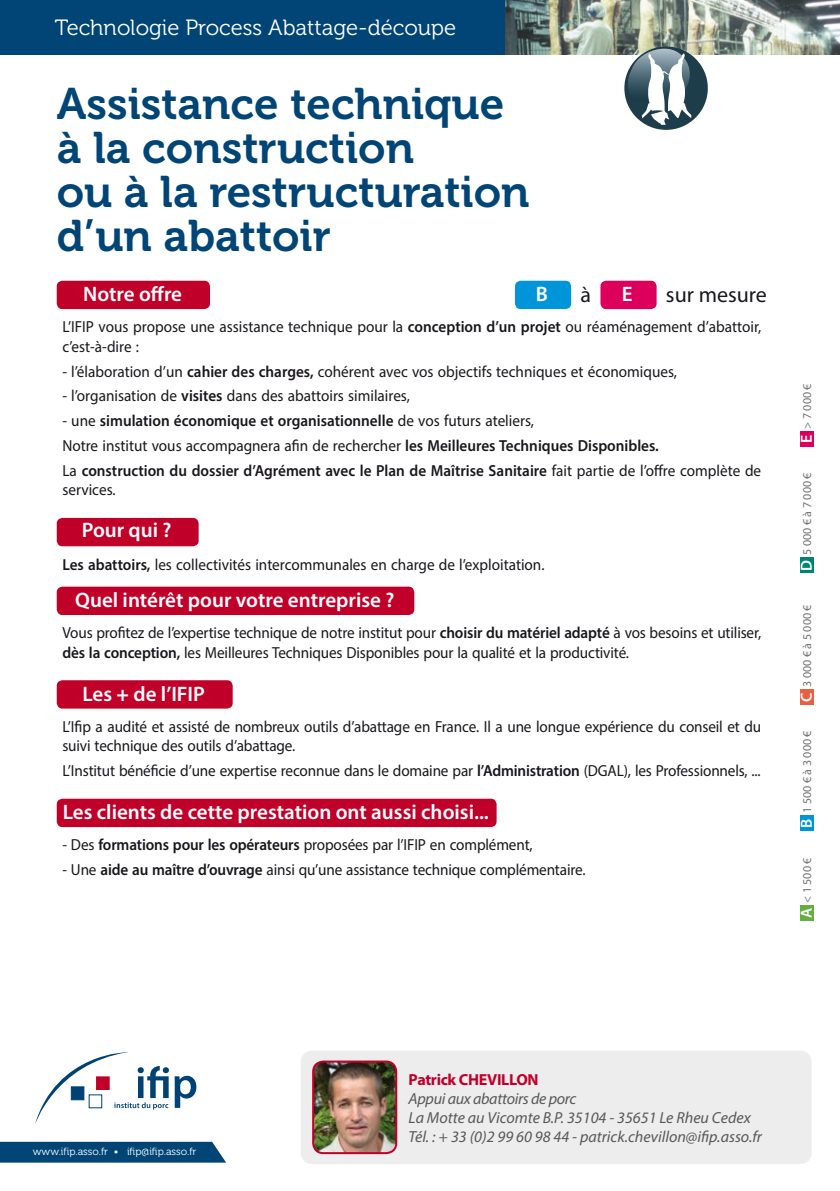
<style>
.page{position:relative;width:840px;height:1191px;background:#fff}
.page>*{position:absolute;margin:0;border:0;box-sizing:border-box;transform-origin:0 0}
.t1{font:44px/44px "Museo 700";color:#004575}
.t2{font:22px "Museo 300";color:#fff}
.t3{font:22px "Myriad Pro";color:#1a171c}
.t4{font:600 21px "Myriad Pro";color:#fff}
.t5{font:16px/19.2px "Myriad Pro";letter-spacing:-.01em;color:#1a171c;scale:.95 1}
.t6{font:600 16px/24.8px "Myriad Pro";color:#1a171c;scale:.95 1}
.t7{font:italic 16px/19.2px "Myriad Pro";color:#58585a}
.t8{font:700 16px "Myriad Pro";letter-spacing:-.02em;color:#c1002a}
.t9{font:12px "Myriad Pro";color:#707173}
.t10{font:10.4px "Museo 300";color:#fff}
.s1{font-weight:600}
.s2{font-weight:400}
.s3{font-weight:700}
.s4{font-weight:600;font-size:16px;color:#fff}
</style>
<div class="page">
<div style="left:0;top:0;width:839px;height:55px;background:#004575"></div>
<svg style="left:0;top:1141px;width:226px;height:21px;background:#11517e"></svg>
<svg style="left:35px;top:1052px;width:161px;height:72px"></svg>
<div style="left:799px;top:905px;width:13px;height:15px;background:#62af41"></div>
<div style="left:799px;top:815px;width:13px;height:15px;background:#0095d8"></div>
<div style="left:799px;top:689px;width:13px;height:15px;background:#e95f40"></div>
<div style="left:799px;top:557px;width:13px;height:15px;background:#008572"></div>
<div style="left:799px;top:431px;width:13px;height:15px;background:#dc005c"></div>
<div style="left:300px;top:1050px;width:511px;height:114px;background:#ededee;border-radius:11px"></div>
<img style="left:314px;top:1062px;width:82px;height:91px">
<div style="left:312px;top:1060px;width:85px;height:94px;border:2px solid #c1002a;border-radius:10px"></div>
<img style="left:505px;top:0;width:334px;height:55px">
<div style="left:624px;top:46px;width:83px;height:84px;background:#1e3d4a;border-radius:50%"></div>
<svg style="left:622px;top:49px;width:71px;height:76px"></svg>
<div style="left:57px;top:281px;width:153px;height:28px;background:#c1002a;border-radius:6px"></div>
<div style="left:514px;top:281px;width:57px;height:28px;background:#0095d8;border-radius:6px"></div>
<div style="left:600px;top:281px;width:56px;height:28px;background:#dc005c;border-radius:6px"></div>
<div style="left:57px;top:518px;width:141px;height:28px;background:#c1002a;border-radius:6px"></div>
<div style="left:57px;top:586px;width:357px;height:29px;background:#c1002a;border-radius:6px"></div>
<div style="left:57px;top:680px;width:175px;height:28px;background:#c1002a;border-radius:6px"></div>
<div style="left:57px;top:798px;width:439px;height:29px;background:#c1002a;border-radius:6px"></div>
<h2 class="t2" style="left:55px;top:15px;width:403px">Technologie Process Abattage-découpe</h2>
<h1 class="t1" style="left:57px;top:82px;width:474px">Assistance technique à la construction<br>ou à la restructuration d’un abattoir</h1>
<h3 class="t4" style="left:83px;top:281px;width:100px">Notre offre</h3>
<h3 class="t4" style="left:535px;top:281px;width:14px">B</h3>
<h2 class="t3" style="left:580px;top:281px;width:12px">à</h2>
<h3 class="t4" style="left:621px;top:281px;width:12px">E</h3>
<h2 class="t3" style="left:665px;top:281px;width:102px">sur mesure</h2>
<p class="t5" style="left:62px;top:317px;width:736px">L’IFIP vous propose une assistance technique pour la <span class="s1">conception d’un projet</span> ou réaménagement d’abattoir, c’est-à-dire :</p>
<p class="t5" style="left:62px;top:361px;width:648px">- l’élaboration d’un <span class="s1">cahier des charges,</span> cohérent avec vos objectifs techniques et économiques,</p>
<p class="t5" style="left:62px;top:386px;width:367px">- l’organisation de <span class="s1">visites</span> dans des abattoirs similaires,</p>
<p class="t6" style="left:62px;top:408px;width:736px"><span class="s2">- une</span> simulation économique et organisationnelle <span class="s2">de vos futurs ateliers,<br>Notre institut vous accompagnera afin de rechercher</span> les Meilleures Techniques Disponibles.<br><span class="s2">La</span> construction du dossier d’Agrément avec le Plan de Maîtrise Sanitaire <span class="s2">fait partie de l’offre complète de</span></p>
<p class="t5" style="left:62px;top:480px;width:57px">services.</p>
<h3 class="t4" style="left:82px;top:516px;width:91px">Pour qui ?</h3>
<p class="t5" style="left:62px;top:554px;width:508px"><span class="s1">Les abattoirs,</span> les collectivités intercommunales en charge de l’exploitation.</p>
<h3 class="t4" style="left:75px;top:587px;width:320px">Quel intérêt pour votre entreprise ?</h3>
<p class="t5" style="left:62px;top:623px;width:736px">Vous profitez de l’expertise technique de notre institut pour <span class="s1">choisir du matériel adapté</span> à vos besoins et utiliser, <span class="s1">dès la conception,</span> les Meilleures Techniques Disponibles pour la qualité et la productivité.</p>
<h3 class="t4" style="left:82px;top:680px;width:124px">Les <span class="s3">+</span> de l’IFIP</h3>
<p class="t5" style="left:62px;top:716px;width:736px">L’Ifip a audité et assisté de nombreux outils d’abattage en France. Il a une longue expérience du conseil et du suivi technique des outils d’abattage.</p>
<p class="t5" style="left:62px;top:761px;width:736px">L’Institut bénéficie d’une expertise reconnue dans le domaine par <span class="s1">l’Administration</span> (DGAL), les Professionnels, ...</p>
<h3 class="t4" style="left:63px;top:799px;width:427px">Les clients de cette prestation ont aussi choisi...</h3>
<p class="t5" style="left:62px;top:835px;width:496px">- Des <span class="s1">formations pour les opérateurs</span> proposées par l’IFIP en complément,</p>
<p class="t5" style="left:62px;top:860px;width:552px">- Une <span class="s1">aide au maître d’ouvrage</span> ainsi qu’une assistance technique complémentaire.</p>
<p class="t9" style="left:799px;top:443px;width:61px;rotate:-90deg"><span class="s4">E</span> &gt; 7 000 €</p>
<p class="t9" style="left:799px;top:570px;width:100px;rotate:-90deg"><span class="s4">D</span> 5 000 € à 7 000 €</p>
<p class="t9" style="left:799px;top:702px;width:99px;rotate:-90deg"><span class="s4">C</span> 3 000 € à 5 000 €</p>
<p class="t9" style="left:799px;top:827px;width:99px;rotate:-90deg"><span class="s4">B</span> 1 500 € à 3 000 €</p>
<p class="t9" style="left:799px;top:918px;width:62px;rotate:-90deg"><span class="s4">A</span> &lt; 1 500 €</p>
<p class="t10" style="left:33px;top:1146px;width:165px">www.ifip.asso.fr • ifip@ifip.asso.fr</p>
<p class="t8" style="left:408px;top:1068px;width:131px">Patrick CHEVILLON</p>
<p class="t7" style="left:408px;top:1088px;width:355px">Appui aux abattoirs de porc<br>La Motte au Vicomte B.P. 35104 - 35651 Le Rheu Cedex<br>Tél. : + 33 (0)2 99 60 98 44 - patrick.chevillon@ifip.asso.fr</p>
</div>
